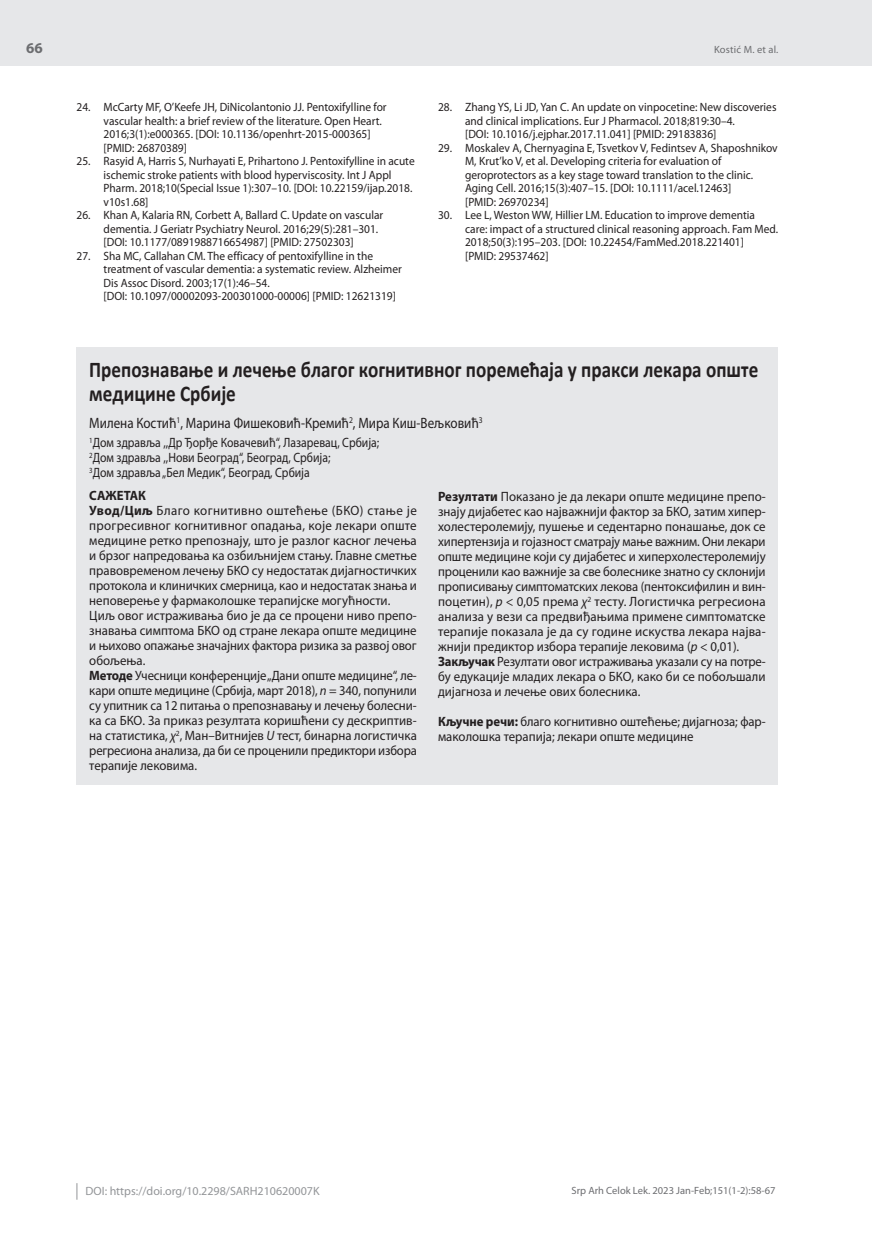
<style>
.page{position:relative;width:872px;height:1234px;background:#fff}
.page>*{position:absolute;margin:0;border:0;box-sizing:border-box;transform-origin:0 0}
.t1{font:700 22.5px/24px "Calibri";color:#231f20;scale:.85 1}
.t2{font:15px "Myriad Pro";color:#231f20;scale:.87 1}
.t3{font:700 15px "Myriad Pro";color:#6c6d70}
.t4{font:13.5px/15px "Myriad Pro";color:#231f20;scale:.96 1}
.t5{font:13.5px/15px "Myriad Pro";color:#231f20;scale:.95 1}
.t6{font:13.5px/15px "Myriad Pro";color:#231f20;scale:.87 1}
.t7{font:12px/13.5px "Myriad Pro";color:#231f20;scale:.95 1}
.t8{font:12px "Myriad Pro";color:#939598}
.t9{font:10.5px "Myriad Pro";color:#6c6d70}
.s1{font-weight:700}
.s2{font-style:italic}
</style>
<div class="page">
<div style="left:0;top:0;width:872px;height:66px;background:#e6e7e9"></div>
<svg style="left:77px;top:1183px;width:1px;height:16px"></svg>
<div style="left:77px;top:348px;width:701px;height:436px;background:#e6e7e9"></div>
<p class="t3" style="left:26px;top:38px;width:18px">66</p>
<p class="t7" style="left:104px;top:100px;width:299px;text-indent:-27px">24. McCarty MF, O’Keefe JH, DiNicolantonio JJ. Pentoxifylline for vascular health: a brief review of the literature. Open Heart.<br>2016;3(1):e000365. [DOI: 10.1136/openhrt-2015-000365] [PMID: 26870389]</p>
<p class="t7" style="left:104px;top:154px;width:329px;text-indent:-27px">25. Rasyid A, Harris S, Nurhayati E, Prihartono J. Pentoxifylline in acute ischemic stroke patients with blood hyperviscosity. Int J Appl Pharm. 2018;10(Special Issue 1):307–10. [DOI: 10.22159/ijap.2018. v10s1.68]</p>
<p class="t7" style="left:104px;top:208px;width:296px;text-indent:-27px">26. Khan A, Kalaria RN, Corbett A, Ballard C. Update on vascular dementia. J Geriatr Psychiatry Neurol. 2016;29(5):281–301. [DOI: 10.1177/0891988716654987] [PMID: 27502303]</p>
<p class="t7" style="left:104px;top:249px;width:315px;text-indent:-27px">27. Sha MC, Callahan CM. The efficacy of pentoxifylline in the treatment of vascular dementia: a systematic review. Alzheimer Dis Assoc Disord. 2003;17(1):46–54.<br>[DOI: 10.1097/00002093-200301000-00006] [PMID: 12621319]</p>
<p class="t9" style="left:714px;top:43px;width:66px">Kostić M. et al.</p>
<p class="t7" style="left:465px;top:100px;width:329px;text-indent:-27px">28. Zhang YS, Li JD, Yan C. An update on vinpocetine: New discoveries and clinical implications. Eur J Pharmacol. 2018;819:30–4.<br>[DOI: 10.1016/j.ejphar.2017.11.041] [PMID: 29183836]</p>
<p class="t7" style="left:465px;top:141px;width:330px;text-indent:-27px">29. Moskalev A, Chernyagina E, Tsvetkov V, Fedintsev A, Shaposhnikov M, Krut’ko V, et al. Developing criteria for evaluation of geroprotectors as a key stage toward translation to the clinic.<br>Aging Cell. 2016;15(3):407–15. [DOI: 10.1111/acel.12463]<br>[PMID: 26970234]</p>
<p class="t7" style="left:465px;top:208px;width:331px;text-indent:-27px">30. Lee L, Weston WW, Hillier LM. Education to improve dementia care: impact of a structured clinical reasoning approach. Fam Med.<br>2018;50(3):195–203. [DOI: 10.22454/FamMed.2018.221401]<br>[PMID: 29537462]</p>
<h1 class="t1" style="left:89px;top:357px;width:788px">Препознавање и лечење благог когнитивног поремећаја у пракси лекара опште медицине Србије</h1>
<p class="t2" style="left:89px;top:413px;width:454px">Милена Костић<sup>1</sup>, Марина Фишековић-Кремић<sup>2</sup>, Мира Киш-Вељковић<sup>3</sup></p>
<p class="t6" style="left:89px;top:435px;width:335px"><sup>1</sup>Дом здравља ,,Др Ђорђе Ковачевић“, Лазаревац, Србија;<br><sup>2</sup>Дом здравља ,,Нови Београд“, Београд, Србија;<br><sup>3</sup>Дом здравља „Бел Медик“, Београд, Србија</p>
<p class="t4" style="left:89px;top:488px;width:343px"><span class="s1">САЖЕТАК<br>Увод/Циљ</span> Благо когнитивно оштећење (БКО) стање је прогресивног когнитивног опадања, које лекари опште медицине ретко препознају, што је разлог касног лечења и брзог напредовања ка озбиљнијем стању. Главне сметње правовременом лечењу БКО су недостатак дијагностичких протокола и клиничких смерница, као и недостатак знања и неповерење у фармаколошке терапијске могућности.<br>Циљ овог истраживања био је да се процени ниво препо&shy;знавања симптома БКО од стране лекара опште медицине и њиховo опажање значајних фактора ризика за развој овог обољења.<br><span class="s1">Методе</span> Учесници конференције „Дани опште медицине“, ле&shy;кари опште медицине (Србија, март 2018), <span class="s2">n</span> = 340, попунили су упитник са 12 питања о препознавању и лечењу болесни&shy;ка са БКО. За приказ резултата коришћени су дескриптив&shy;на статистика, <span class="s2">χ</span><sup>2</sup>, Ман–Витнијев <span class="s2">U</span> тест, бинарна логистичка регресиона анализа, да би се проценили предиктори избора терапије лековима.</p>
<p class="t5" style="left:438px;top:489px;width:346px"><span class="s1">Резултати</span> Показано је да лекари опште медицине препо&shy;знају дијабетес као најважнији фактор за БКО, затим хипер&shy;холестеролемију, пушење и седентарно понашање, док се хипертензија и гојазност сматрају мање важним. Они лекари опште медицине који су дијабетес и хиперхолестеролемију проценили као важније за све болеснике знатно су склонији прописивању симптоматских лекова (пентоксифилин и вин&shy;поцетин), <span class="s2">p</span> &lt; 0,05 према <span class="s2">χ</span><sup>2</sup> тесту. Логистичка регресиона анализа у вези са предвиђањима примене симптоматске терапије показала је да су године искуства лекара најва&shy;жнији предиктор избора терапије лековима (<span class="s2">p</span> &lt; 0,01).<br><span class="s1">Закључак</span> Резултати овог истраживања указали су на потре&shy;бу едукације младих лекара о БКО, како би се побољшали дијагноза и лечење ових болесника.</p>
<p class="t5" style="left:438px;top:714px;width:346px"><span class="s1">Кључне речи:</span> благо когнитивно оштећење; дијагноза; фар&shy;маколошка терапија; лекари опште медицине</p>
<p class="t8" style="left:86px;top:1183px;width:235px">DOI: https://doi.org/10.2298/SARH210620007K</p>
<p class="t9" style="left:571px;top:1184px;width:205px">Srp Arh Celok Lek. 2023 Jan-Feb;151(1-2):58-67</p>
</div>
